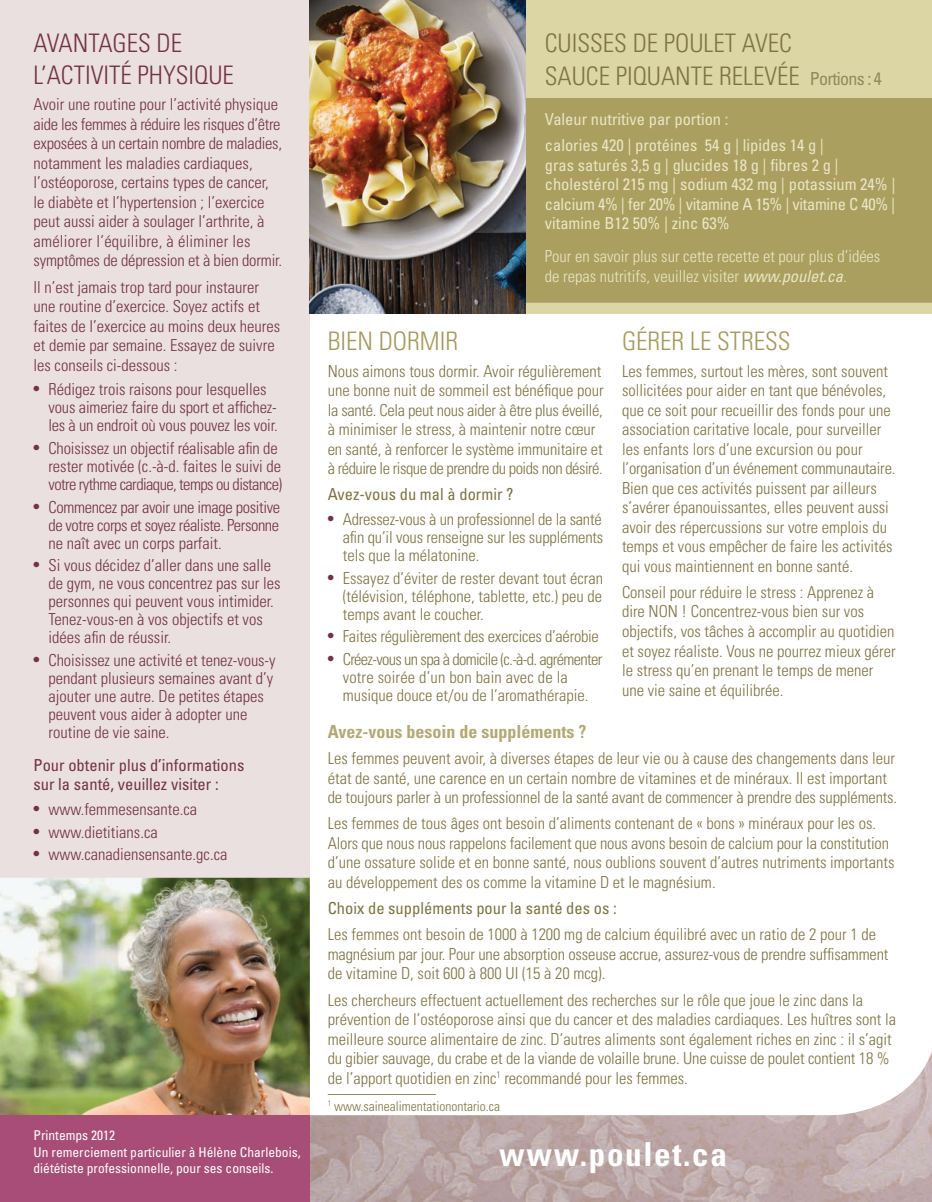
<style>
.page{position:relative;width:932px;height:1202px;background:#fff}
.page>*{position:absolute;margin:0;border:0;box-sizing:border-box;transform-origin:0 0}
.t1{font:700 condensed 33px "Univers LT Std";letter-spacing:.05em;color:#fff}
.t2{font:300 condensed 25.5px "Univers LT Std";color:#7d7441}
.t3{font:300 condensed 25.5px/31.5px "Univers LT Std";color:#743244}
.t4{font:300 condensed 25.5px "Univers LT Std";color:#a69958}
.t5{font:700 condensed 18px "Univers LT Std";color:#b4a974}
.t6{font:condensed 18px "Univers LT Std";color:#928a5e}
.t7{font:300 condensed 16.5px/19.5px "Univers LT Std";color:#7d7441}
.t8{font:300 condensed 16.5px/18px "Univers LT Std";color:#743244}
.t9{font:condensed 16.5px/19.5px "Univers LT Std";color:#e8e6c6}
.t10{font:300 condensed 16.5px/19.5px "Univers LT Std";color:#e8e6c6}
.t11{font:condensed 16.5px "Univers LT Std";color:#7d7441}
.t12{font:condensed 16.5px/19.5px "Univers LT Std";color:#743244}
.t13{font:condensed 13.5px/16.2px "Univers LT Std";color:#fff}
.t14{font:300 condensed 13.5px "Univers LT Std";color:#7d7441}
.s1{font-weight:400;font-size:18px}
.s2{font-weight:300;font-size:25.5px;color:#7d7441}
.s3{font-weight:400;font-style:italic}
.s4{font-style:italic}
.s5{font-weight:400;font-size:18px;color:#743244}
</style>
<div class="page">
<img style="left:310px;top:1115px;width:621px;height:87px">
<div style="left:0;top:0;width:309px;height:1202px;background:#eae0e0"></div>
<div style="left:525px;top:0;width:406px;height:314px;background:#dcd6a4"></div>
<div style="left:525px;top:98px;width:406px;height:205px;background:#ab9f5f"></div>
<img style="left:0;top:877px;width:310px;height:238px">
<img style="left:309px;top:0;width:216px;height:314px">
<hr style="left:327px;top:1094px;width:108px;height:1px;background:#928a5e">
<div style="left:0;top:1115px;width:310px;height:87px;background:#a84d77"></div>
<h2 class="t3" style="left:33px;top:28px;width:175px;text-indent:79px">ges de l’activité physique</h2>
<p class="t8" style="left:33px;top:95px;width:250px;line-height:19.5px">Avoir une routine pour l’activité physique aide les femmes à réduire les risques d’être exposées à un certain nombre de maladies, notamment les maladies cardiaques, l’ostéoporose, certains types de cancer, le diabète et l’hypertension ; l’exercice peut aussi aider à soulager l’arthrite, à améliorer l’équilibre, à éliminer les symptômes de dépression et à bien dormir.</p>
<p class="t8" style="left:33px;top:277px;width:248px;line-height:19.5px">I l n’est jamais trop tard pour instaurer une routine d’exercice. Soyez actifs et faites de l’exercice au moins deux heures et demie par semaine. Essayez de suivre les conseils ci-dessous :</p>
<p class="t8" style="left:48px;top:380px;width:231px;text-indent:-15px"><span class="s1">•</span> Rédigez trois raisons pour lesquelles vous aimeriez faire du sport et affichez&shy;les à un endroit où vous pouvez les voir.</p>
<p class="t8" style="left:48px;top:439px;width:235px;text-indent:-15px"><span class="s1">•</span> Choisissez un objectif réalisable afin de rester motivée (c.-à-d. faites le suivi de votre rythme cardiaque, temps ou distance)</p>
<p class="t8" style="left:48px;top:498px;width:233px;text-align:justify;text-indent:-15px"><span class="s1">•</span> Commencez par avoir une image positive de votre corps et soyez réaliste. Personne ne naît avec un corps parfait.</p>
<p class="t8" style="left:48px;top:556px;width:233px;text-indent:-15px"><span class="s1">•</span> Si vous décidez d’aller dans une salle de gym, ne vous concentrez pas sur les personnes qui peuvent vous intimider.<br>Tenez-vous-en à vos objectifs et vos idées afin de réussir.</p>
<p class="t8" style="left:48px;top:651px;width:228px;text-indent:-15px"><span class="s1">•</span> Choisissez une activité et tenez-vous-y pendant plusieurs semaines avant d’y ajouter une autre. De petites étapes peuvent vous aider à adopter une routine de vie saine.</p>
<p class="t12" style="left:33px;top:755px;width:212px">Pour obtenir plus d’informations sur la santé, veuillez visiter :</p>
<p class="t8" style="left:33px;top:800px;width:165px"><span class="s1">•</span> www.femmesensante.ca</p>
<p class="t8" style="left:33px;top:823px;width:126px"><span class="s1">•</span> www.dietitians.ca</p>
<p class="t8" style="left:33px;top:845px;width:195px"><span class="s1">•</span> www.canadiensensante.gc.ca</p>
<h2 class="t3" style="left:33px;top:28px;width:28px">Avanta</h2>
<p class="t13" style="left:33px;top:1127px;width:268px">Printemps 2012<br>Un remerciement particulier à Hélène Charlebois, diététiste professionnelle, pour ses conseils.</p>
<h2 class="t2" style="left:544px;top:28px;width:46px">Cuisses</h2>
<h2 class="t2" style="left:632px;top:28px;width:44px">de poulet</h2>
<h2 class="t2" style="left:741px;top:28px;width:14px">avec</h2>
<h2 class="t2" style="left:544px;top:61px;width:14px">sauce</h2>
<h2 class="t2" style="left:615px;top:61px;width:32px">piquante</h2>
<h2 class="t2" style="left:719px;top:61px;width:13px">relev</h2>
<p class="t6" style="left:777px;top:67px;width:106px"><span class="s2">ée</span> Portions : 4</p>
<p class="t9" style="left:544px;top:106px;width:281px;line-height:26.2px">Valeur nutritive par portion :<br>calories 420 | protéines 54 g | lipides 14 g |</p>
<p class="t9" style="left:544px;top:155px;width:352px">gras saturés 3,5 g | glucides 18 g | fibres 2 g | cholestérol 215 mg | sodium 432 mg | potassium 24% | calcium 4% | fer 20% | vitamine A 15% | vitamine C 40% | vitamine B12 50% | zinc 63%</p>
<p class="t10" style="left:544px;top:247px;width:337px">Pour en savoir plus sur cette recette et pour plus d’idées de repas nutritifs, veuillez visiter <span class="s3">www.poulet.ca</span><span class="s4">.</span></p>
<h2 class="t4" style="left:327px;top:326px;width:126px">Bien dormir</h2>
<p class="t7" style="left:327px;top:361px;width:277px">Nous aimons tous dormir. Avoir régulièrement une bonne nuit de sommeil est bénéfique pour la santé. Cela peut nous aider à être plus éveillé, à minimiser le stress, à maintenir notre cœur en santé, à renforcer le système immunitaire et à réduire le risque de prendre du poids non désiré.</p>
<p class="t11" style="left:327px;top:484px;width:187px">Avez-vous du mal à dormir ?</p>
<p class="t7" style="left:342px;top:510px;width:262px;line-height:18px;text-align:justify;text-indent:-15px"><span class="s5">•</span> Adressez-vous à un professionnel de la santé afin qu’il vous renseigne sur les suppléments tels que la mélatonine.</p>
<p class="t7" style="left:342px;top:569px;width:262px;line-height:18px;text-align:justify;text-indent:-15px"><span class="s5">•</span> Essayez d’éviter de rester devant tout écran (télévision, téléphone, tablette, etc.) peu de temps avant le coucher.</p>
<p class="t7" style="left:327px;top:627px;width:272px"><span class="s5">•</span> Faites régulièrement des exercices d’aérobie</p>
<p class="t7" style="left:342px;top:650px;width:261px;line-height:18px;text-indent:-15px"><span class="s5">•</span> Créez-vous un spa à domicile (c.-à-d. agrémenter votre soirée d’un bon bain avec de la musique douce et/ou de l’aromathérapie.</p>
<h2 class="t4" style="left:621px;top:326px;width:108px">Gérer le stress</h2>
<p class="t7" style="left:621px;top:361px;width:275px">Les femmes, surtout les mères, sont souvent sollicitées pour aider en tant que bénévoles, que ce soit pour recueillir des fonds pour une association caritative locale, pour surveiller les enfants lors d’une excursion ou pour l’organisation d’un événement communautaire.<br>Bien que ces activités puissent par ailleurs s’avérer épanouissantes, elles peuvent aussi avoir des répercussions sur votre emplois du temps et vous empêcher de faire les activités qui vous maintiennent en bonne santé.</p>
<p class="t7" style="left:621px;top:582px;width:275px">Conseil pour réduire le stress : Apprenez à dire NON ! Concentrez-vous bien sur vos objectifs, vos tâches à accomplir au quotidien et soyez réaliste. Vous ne pourrez mieux gérer le stress qu’en prenant le temps de mener une vie saine et équilibrée.</p>
<p class="t5" style="left:327px;top:720px;width:260px">Avez-vous besoin de suppléments ?</p>
<p class="t7" style="left:327px;top:748px;width:570px">Les femmes peuvent avoir, à diverses étapes de leur vie ou à cause des changements dans leur état de santé, une carence en un certain nombre de vitamines et de minéraux. I l est important de toujours parler à un professionnel de la santé avant de commencer à prendre des suppléments.</p>
<p class="t7" style="left:327px;top:813px;width:568px">Les femmes de tous âges ont besoin d’aliments contenant de « bons » minéraux pour les os.<br>Alors que nous nous rappelons facilement que nous avons besoin de calcium pour la constitution d’une ossature solide et en bonne santé, nous oublions souvent d’autres nutriments importants au développement des os comme la vitamine D et le magnésium.</p>
<p class="t11" style="left:327px;top:897px;width:290px">Choix de suppléments pour la santé des os :</p>
<p class="t7" style="left:327px;top:924px;width:562px">Les femmes ont besoin de 1000 à 1200 mg de calcium équilibré avec un ratio de 2 pour 1 de magnésium par jour. Pour une absorption osseuse accrue, assurez-vous de prendre suffisamment de vitamine D, soit 600 à 800 UI (15 à 20 mcg).</p>
<p class="t7" style="left:327px;top:990px;width:569px">Les chercheurs effectuent actuellement des recherches sur le rôle que joue le zinc dans la prévention de l’ostéoporose ainsi que du cancer et des maladies cardiaques. Les huîtres sont la meilleure source alimentaire de zinc. D’autres aliments sont également riches en zinc : il s’agit du gibier sauvage, du crabe et de la viande de volaille brune. Une cuisse de poulet contient 18 % de l’apport quotidien en zinc<sup>1</sup> recommandé pour les femmes.</p>
<p class="t14" style="left:327px;top:1097px;width:174px"><sup>1</sup> www.sainealimentationontario.ca</p>
<h1 class="t1" style="left:499px;top:1133px;width:229px">www.poulet.ca</h1>
</div>
